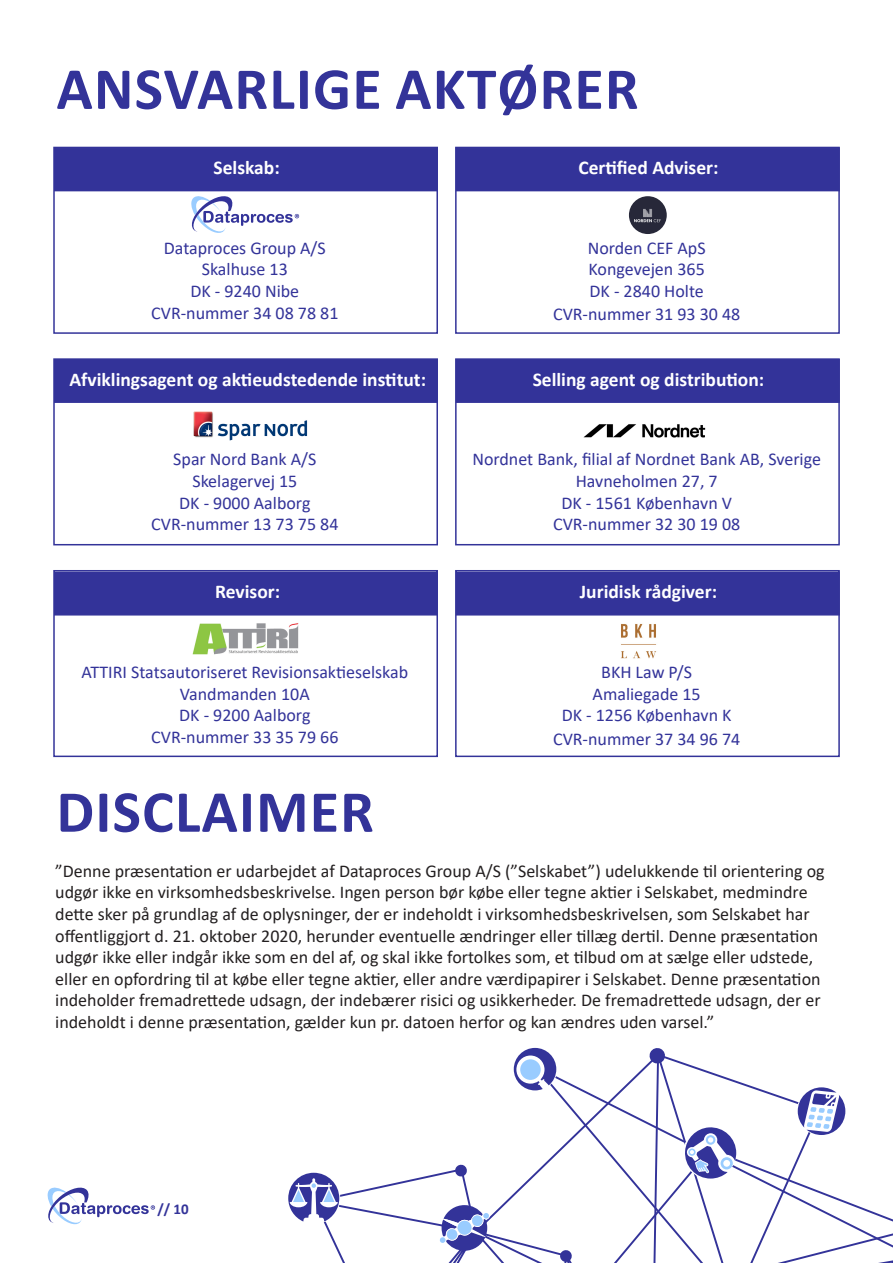
<style>
.page{position:relative;width:893px;height:1263px;background:#fff}
.page>*{position:absolute;margin:0;border:0;box-sizing:border-box;transform-origin:0 0}
.Hvid_overskrift_1{font:700 60px "Calibri";letter-spacing:.02em;color:#339}
.t1{font:700 19.5px "Calibri";color:#fff}
.t2{font:18px/21.6px "Calibri";color:#231f20}
.t3{font:18px "Calibri";color:#339}
.Mørk_blå_overskrift{font:700 15px "Calibri";color:#339}
</style>
<div class="page">
<svg style="left:48px;top:1047px;width:845px;height:216px"></svg>
<div style="left:53px;top:147px;width:385px;height:187px;border:2px solid #339"></div>
<div style="left:54px;top:147px;width:384px;height:44px;background:#339"></div>
<div style="left:455px;top:147px;width:385px;height:187px;border:2px solid #339"></div>
<div style="left:456px;top:147px;width:384px;height:44px;background:#339"></div>
<svg style="left:191px;top:196px;width:108px;height:37px"></svg>
<div style="left:53px;top:358px;width:385px;height:187px;border:2px solid #339"></div>
<div style="left:54px;top:359px;width:384px;height:44px;background:#339;border:2px solid #339"></div>
<div style="left:455px;top:358px;width:385px;height:187px;border:2px solid #339"></div>
<div style="left:456px;top:359px;width:384px;height:44px;background:#339;border:2px solid #339"></div>
<img style="left:193px;top:411px;width:115px;height:30px">
<img style="left:583px;top:424px;width:123px;height:14px">
<div style="left:53px;top:570px;width:385px;height:187px;border:2px solid #339"></div>
<div style="left:54px;top:572px;width:384px;height:43px;background:#339"></div>
<div style="left:455px;top:570px;width:385px;height:187px;border:2px solid #339"></div>
<div style="left:456px;top:572px;width:384px;height:43px;background:#339"></div>
<img style="left:192px;top:623px;width:106px;height:32px">
<img style="left:621px;top:624px;width:36px;height:35px">
<div style="left:629px;top:196px;width:38px;height:38px;background:#272839;border-radius:50%"></div>
<img style="left:633px;top:200px;width:30px;height:30px;border-radius:15px">
<p class="Hvid_overskrift_1" style="left:56px;top:46px;width:584px">ANSVARLIGE AKTØRER</p>
<p class="t1" style="left:214px;top:154px;width:68px">Selskab:</p>
<p class="t3" style="left:164px;top:235px;width:163px">Dataproces Group A/S</p>
<p class="t3" style="left:202px;top:257px;width:88px">Skalhuse 13</p>
<p class="t3" style="left:190px;top:278px;width:110px">DK - 9240 Nibe</p>
<p class="t3" style="left:151px;top:300px;width:189px">CVR-nummer 34 08 78 81</p>
<p class="t1" style="left:69px;top:365px;width:358px">Afviklingsagent og aktieudstedende institut:</p>
<p class="t3" style="left:173px;top:447px;width:145px">Spar Nord Bank A/S</p>
<p class="t3" style="left:192px;top:468px;width:106px">Skelagervej 15</p>
<p class="t3" style="left:179px;top:490px;width:133px">DK - 9000 Aalborg</p>
<p class="t3" style="left:151px;top:512px;width:189px">CVR-nummer 13 73 75 84</p>
<p class="t1" style="left:215px;top:578px;width:67px">Revisor:</p>
<p class="t3" style="left:81px;top:659px;width:328px">ATTIRI Statsautoriseret Revisionsaktieselskab</p>
<p class="t3" style="left:180px;top:681px;width:131px">Vandmanden 10A</p>
<p class="t3" style="left:179px;top:703px;width:133px">DK - 9200 Aalborg</p>
<p class="t3" style="left:151px;top:724px;width:189px">CVR-nummer 33 35 79 66</p>
<p class="t1" style="left:578px;top:154px;width:142px">Certified Adviser:</p>
<p class="t3" style="left:588px;top:235px;width:119px">Norden CEF ApS</p>
<p class="t3" style="left:589px;top:257px;width:118px">Kongevejen 365</p>
<p class="t3" style="left:590px;top:278px;width:116px">DK - 2840 Holte</p>
<p class="t3" style="left:553px;top:302px;width:189px">CVR-nummer 31 93 30 48</p>
<p class="t1" style="left:533px;top:365px;width:233px">Selling agent og distribution:</p>
<p class="t3" style="left:472px;top:447px;width:350px">Nordnet Bank, filial af Nordnet Bank AB, Sverige</p>
<p class="t3" style="left:576px;top:468px;width:143px">Havneholmen 27, 7</p>
<p class="t3" style="left:561px;top:490px;width:172px">DK - 1561 København V</p>
<p class="t3" style="left:553px;top:512px;width:189px">CVR-nummer 32 30 19 08</p>
<p class="t1" style="left:580px;top:578px;width:139px">Juridisk rådgiver:</p>
<p class="t3" style="left:601px;top:659px;width:92px">BKH Law P/S</p>
<p class="t3" style="left:593px;top:681px;width:110px">Amaliegade 15</p>
<p class="t3" style="left:562px;top:703px;width:171px">DK - 1256 København K</p>
<p class="t3" style="left:553px;top:726px;width:189px">CVR-nummer 37 34 96 74</p>
<p class="Hvid_overskrift_1" style="left:56px;top:769px;width:319px">DISCLAIMER</p>
<p class="t2" style="left:55px;top:859px;width:771px">”Denne præsentation er udarbejdet af Dataproces Group A/S (”Selskabet”) udelukkende til orientering og udgør ikke en virksomhedsbeskrivelse. Ingen person bør købe eller tegne aktier i Selskabet, medmindre dette sker på grundlag af de oplysninger, der er indeholdt i virksomhedsbeskrivelsen, som Selskabet har offentliggjort d. 21. oktober 2020, herunder eventuelle ændringer eller tillæg dertil. Denne præsentation udgør ikke eller indgår ikke som en del af, og skal ikke fortolkes som, et tilbud om at sælge eller udstede, eller en opfordring til at købe eller tegne aktier, eller andre værdipapirer i Selskabet. Denne præsentation indeholder fremadrettede udsagn, der indebærer risici og usikkerheder. De fremadrettede udsagn, der er indeholdt i denne præsentation, gælder kun pr. datoen herfor og kan ændres uden varsel.”</p>
<p class="Mørk_blå_overskrift" style="left:157px;top:1199px;width:33px">// 10</p>
</div>
